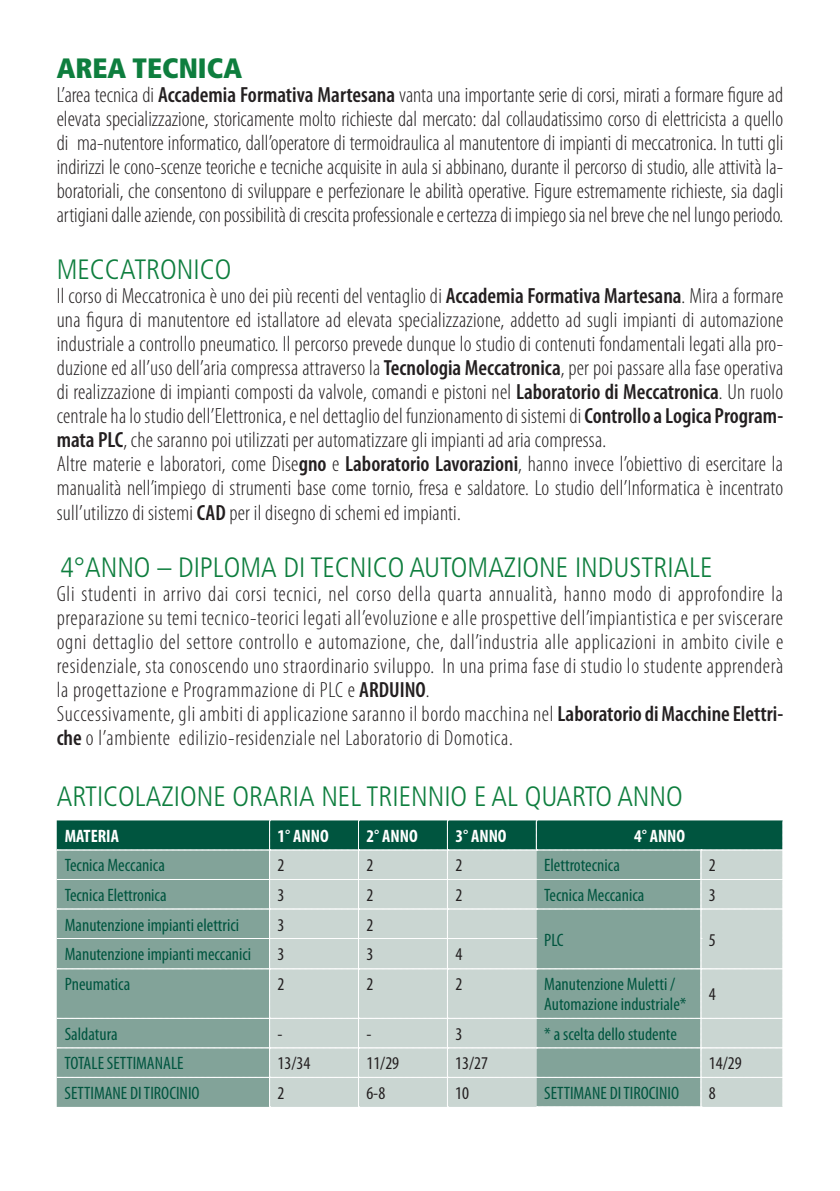
<style>
.page{position:relative;width:840px;height:1191px;background:#fff}
.page>*{position:absolute;margin:0;border:0;box-sizing:border-box;transform-origin:0 0}
.t1{font:300 condensed 28px "Frutiger LT Std";color:#0e7e3e}
.t2{font:900 condensed 28px "Frutiger LT Std";color:#0e7e3e}
.t3{font:300 condensed 22px/24px "Myriad Pro";letter-spacing:.01em;color:#231f20;text-align:justify}
.t4{font:300 condensed 22px/24px "Myriad Pro";letter-spacing:.03em;color:#231f20}
.t5{font:condensed 18px/20px "Myriad Pro";color:#00553f}
.t6{font:condensed 18px "Myriad Pro";color:#231f20}
.t7{font:700 condensed 18px "Myriad Pro";color:#fff}
.s1{font-weight:600}
</style>
<div class="page">
<svg style="left:57px;top:820px;width:726px;height:287px;background:#97b3ab"></svg>
<p class="t2" style="left:57px;top:51px;width:187px">AREA TECNICA</p>
<p class="t3" style="left:57px;top:83px;width:727px">L’area tecnica di <span class="s1">Accademia Formativa Martesana</span> vanta una importante serie di corsi, mirati a formare figure ad elevata specializzazione, storicamente molto richieste dal mercato: dal collaudatissimo corso di elettricista a quello di ma-nutentore informatico, dall’operatore di termoidraulica al manutentore di impianti di meccatronica. In tutti gli indirizzi le cono-scenze teoriche e tecniche acquisite in aula si abbinano, durante il percorso di studio, alle attività la&shy;boratoriali, che consentono di sviluppare e perfezionare le abilità operative. Figure estremamente richieste, sia dagli artigiani dalle aziende, con possibilità di crescita professionale e certezza di impiego sia nel breve che nel lungo periodo.</p>
<p class="t1" style="left:57px;top:254px;width:176px">MECCATRONICO</p>
<p class="t3" style="left:57px;top:285px;width:727px;text-align:left">Il corso di Meccatronica è uno dei più recenti del ventaglio di <span class="s1">Accademia Formativa Martesana</span>. Mira a formare una figura di manutentore ed istallatore ad elevata specializzazione, addetto ad sugli impianti di automazione industriale a controllo pneumatico. Il percorso prevede dunque lo studio di contenuti fondamentali legati alla pro&shy;duzione ed all’uso dell’aria compressa attraverso la <span class="s1">Tecnologia Meccatronica</span>, per poi passare alla fase operativa di realizzazione di impianti composti da valvole, comandi e pistoni nel <span class="s1">Laboratorio di Meccatronica</span>. Un ruolo centrale ha lo studio dell’Elettronica, e nel dettaglio del funzionamento di sistemi di <span class="s1">Controllo a Logica Program&shy;mata PLC</span>, che saranno poi utilizzati per automatizzare gli impianti ad aria compressa.<br>Altre materie e laboratori, come Dise<span class="s1">gno</span> e <span class="s1">Laboratorio Lavorazioni</span>, hanno invece l’obiettivo di esercitare la manualità nell’impiego di strumenti base come tornio, fresa e saldatore. Lo studio dell’Informatica è incentrato sull’utilizzo di sistemi <span class="s1">CAD</span> per il disegno di schemi ed impianti.</p>
<p class="t1" style="left:60px;top:551px;width:653px">4°ANNO – DIPLOMA DI TECNICO AUTOMAZIONE INDUSTRIALE</p>
<p class="t4" style="left:57px;top:582px;width:727px">Gli studenti in arrivo dai corsi tecnici, nel corso della quarta annualità, hanno modo di approfondire la preparazione su temi tecnico-teorici legati all’evoluzione e alle prospettive dell’impiantistica e per sviscerare ogni dettaglio del settore controllo e automazione, che, dall’industria alle applicazioni in ambito civile e residenziale, sta conoscendo uno straordinario sviluppo. In una prima fase di studio lo studente apprenderà la progettazione e Programmazione di PLC e <span class="s1">ARDUINO</span>.<br>Successivamente, gli ambiti di applicazione saranno il bordo macchina nel <span class="s1">Laboratorio di Macchine Elettri&shy;che</span> o l’ambiente edilizio-residenziale nel Laboratorio di Domotica.</p>
<p class="t1" style="left:57px;top:780px;width:627px">ARTICOLAZIONE ORARIA NEL TRIENNIO E AL QUARTO ANNO</p>
<p class="t7" style="left:65px;top:824px;width:56px">MATERIA</p>
<p class="t7" style="left:277px;top:824px;width:53px">1° ANNO</p>
<p class="t7" style="left:366px;top:824px;width:53px">2° ANNO</p>
<p class="t7" style="left:455px;top:824px;width:53px">3° ANNO</p>
<p class="t7" style="left:633px;top:824px;width:53px">4° ANNO</p>
<p class="t5" style="left:65px;top:855px;width:102px">Tecnica Meccanica</p>
<p class="t6" style="left:277px;top:854px;width:8px">2</p>
<p class="t6" style="left:366px;top:854px;width:8px">2</p>
<p class="t6" style="left:455px;top:854px;width:8px">2</p>
<p class="t5" style="left:544px;top:855px;width:77px">Elettrotecnica</p>
<p class="t6" style="left:708px;top:854px;width:8px">2</p>
<p class="t5" style="left:65px;top:884px;width:103px">Tecnica Elettronica</p>
<p class="t6" style="left:277px;top:884px;width:8px">3</p>
<p class="t6" style="left:366px;top:884px;width:8px">2</p>
<p class="t6" style="left:455px;top:884px;width:8px">2</p>
<p class="t5" style="left:544px;top:884px;width:102px">Tecnica Meccanica</p>
<p class="t6" style="left:708px;top:884px;width:8px">3</p>
<p class="t5" style="left:65px;top:914px;width:176px">Manutenzione impianti elettrici</p>
<p class="t6" style="left:277px;top:913px;width:8px">3</p>
<p class="t6" style="left:366px;top:913px;width:8px">2</p>
<p class="t5" style="left:544px;top:929px;width:21px">PLC</p>
<p class="t6" style="left:708px;top:928px;width:8px">5</p>
<p class="t5" style="left:65px;top:943px;width:188px">Manutenzione impianti meccanici</p>
<p class="t6" style="left:277px;top:943px;width:8px">3</p>
<p class="t6" style="left:366px;top:943px;width:8px">3</p>
<p class="t6" style="left:455px;top:943px;width:8px">4</p>
<p class="t5" style="left:65px;top:974px;width:67px">Pneumatica</p>
<p class="t6" style="left:277px;top:973px;width:8px">2</p>
<p class="t6" style="left:366px;top:973px;width:8px">2</p>
<p class="t6" style="left:455px;top:973px;width:8px">2</p>
<p class="t5" style="left:544px;top:974px;width:144px">Manutenzione Muletti /<br>Automazione industriale*</p>
<p class="t6" style="left:708px;top:983px;width:8px">4</p>
<p class="t5" style="left:65px;top:1023px;width:54px">Saldatura</p>
<p class="t6" style="left:277px;top:1023px;width:7px">-</p>
<p class="t6" style="left:366px;top:1023px;width:7px">-</p>
<p class="t6" style="left:455px;top:1023px;width:8px">3</p>
<p class="t5" style="left:544px;top:1023px;width:134px">* a scelta dello studente</p>
<p class="t5" style="left:65px;top:1053px;width:120px">TOTALE SETTIMANALE</p>
<p class="t6" style="left:277px;top:1052px;width:34px">13/34</p>
<p class="t6" style="left:366px;top:1052px;width:34px">11/29</p>
<p class="t6" style="left:455px;top:1052px;width:34px">13/27</p>
<p class="t6" style="left:708px;top:1052px;width:34px">14/29</p>
<p class="t5" style="left:65px;top:1082px;width:136px">SETTIMANE DI TIROCINIO</p>
<p class="t6" style="left:277px;top:1082px;width:8px">2</p>
<p class="t6" style="left:366px;top:1082px;width:20px">6-8</p>
<p class="t6" style="left:455px;top:1082px;width:15px">10</p>
<p class="t5" style="left:544px;top:1082px;width:136px">SETTIMANE DI TIROCINIO</p>
<p class="t6" style="left:708px;top:1082px;width:8px">8</p>
</div>
